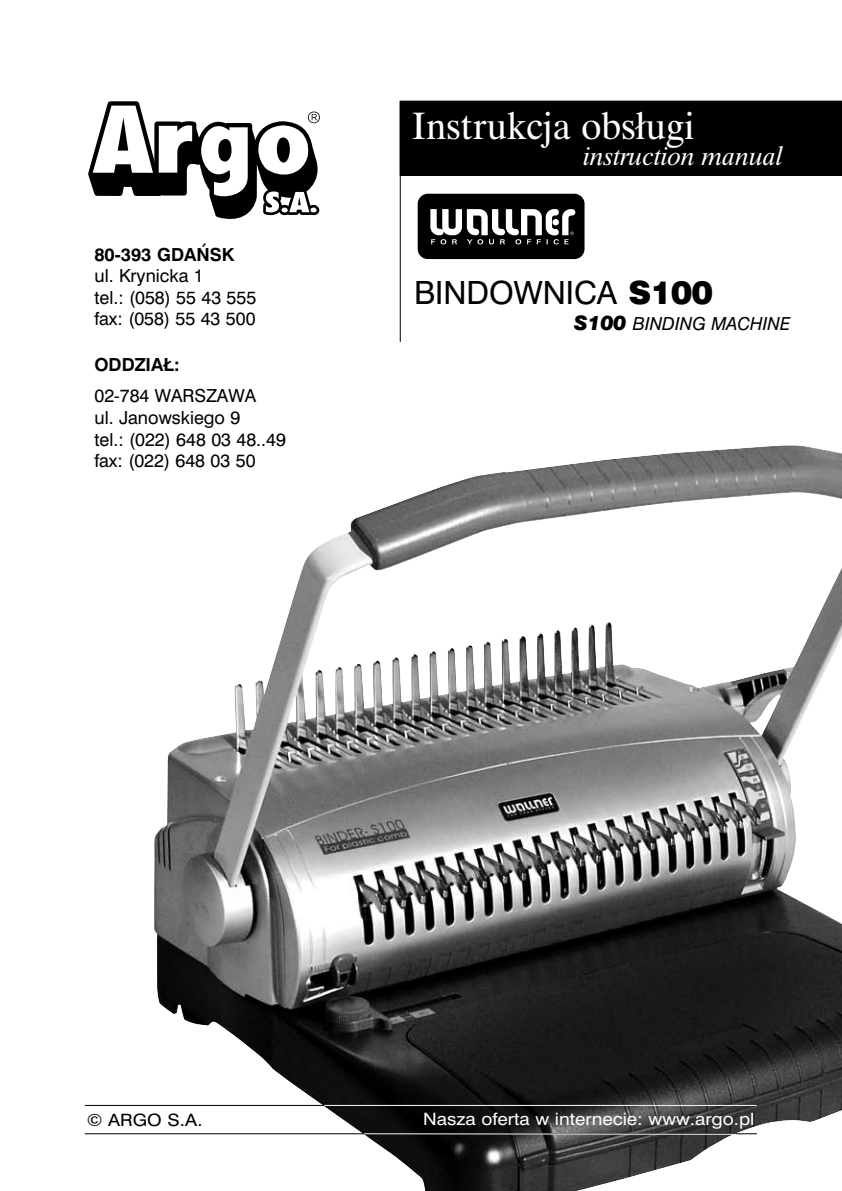
<style>
.page{position:relative;width:842px;height:1191px;background:#fff}
.page>*{position:absolute;margin:0;border:0;box-sizing:border-box;transform-origin:0 0}
.t1{font:38px "Time Ibis EE";color:#fff}
.t2{font:32px "Szwajcar EE";color:#000}
.t3{font:italic 26px "Time Ibis EE";color:#fff}
.t4{font:18px/21.6px "Szwajcar EE";color:#000}
.t5{font:700 18px "Szwajcar EE";color:#000}
.t6{font:italic 18px "Szwajcar EE";color:#000}
.t7{font:17px "Szwajcar EE";color:#fff;scale:1.11 1}
.t8{font:17px "Szwajcar EE";color:#000;scale:1.11 1}
.s1{font-weight:900}
.s2{font-weight:900;font-size:20px}
</style>
<div class="page">
<img style="left:153px;top:445px;width:689px;height:746px">
<div style="left:401px;top:101px;width:441px;height:75px;background:#000"></div>
<hr style="left:400px;top:101px;width:1px;height:241px;background:#000">
<svg style="left:88px;top:101px;width:232px;height:118px"></svg>
<div style="left:418px;top:194px;width:166px;height:65px;background:#000;border-radius:10px"></div>
<svg style="left:430px;top:209px;width:145px;height:35px"></svg>
<hr style="left:85px;top:1105px;width:672px;height:1px;background:#000">
<hr style="left:85px;top:1133px;width:672px;height:1px;background:#000">
<hr style="left:324px;top:1105px;width:433px;height:1px;background:#fff">
<hr style="left:364px;top:1133px;width:372px;height:1px;background:#fff">
<p class="t5" style="left:94px;top:243px;width:142px">80-393 GDAŃSK</p>
<p class="t4" style="left:94px;top:265px;width:163px">ul. Krynicka 1<br>tel.: (058) 55 43 555 fax: (058) 55 43 500</p>
<p class="t5" style="left:94px;top:354px;width:87px">ODDZIAŁ:</p>
<p class="t4" style="left:94px;top:385px;width:193px">02-784 WARSZAWA<br>ul. Janowskiego 9<br>tel.: (022) 648 03 48..49 fax: (022) 648 03 50</p>
<h1 class="t1" style="left:412px;top:102px;width:284px">Instrukcja obsługi</h1>
<h3 class="t3" style="left:584px;top:140px;width:201px">instruction manual</h3>
<h2 class="t2" style="left:414px;top:273px;width:300px">Bindownica <span class="s1">S100</span></h2>
<p class="t6" style="left:574px;top:313px;width:218px"><span class="s2">S100</span> BINDING MACHINE</p>
<p class="t8" style="left:87px;top:1109px;width:106px">© ARGO S.A.</p>
<p class="t7" style="left:423px;top:1108px;width:300px">Nasza oferta w internecie: www.argo.pl</p>
</div>
